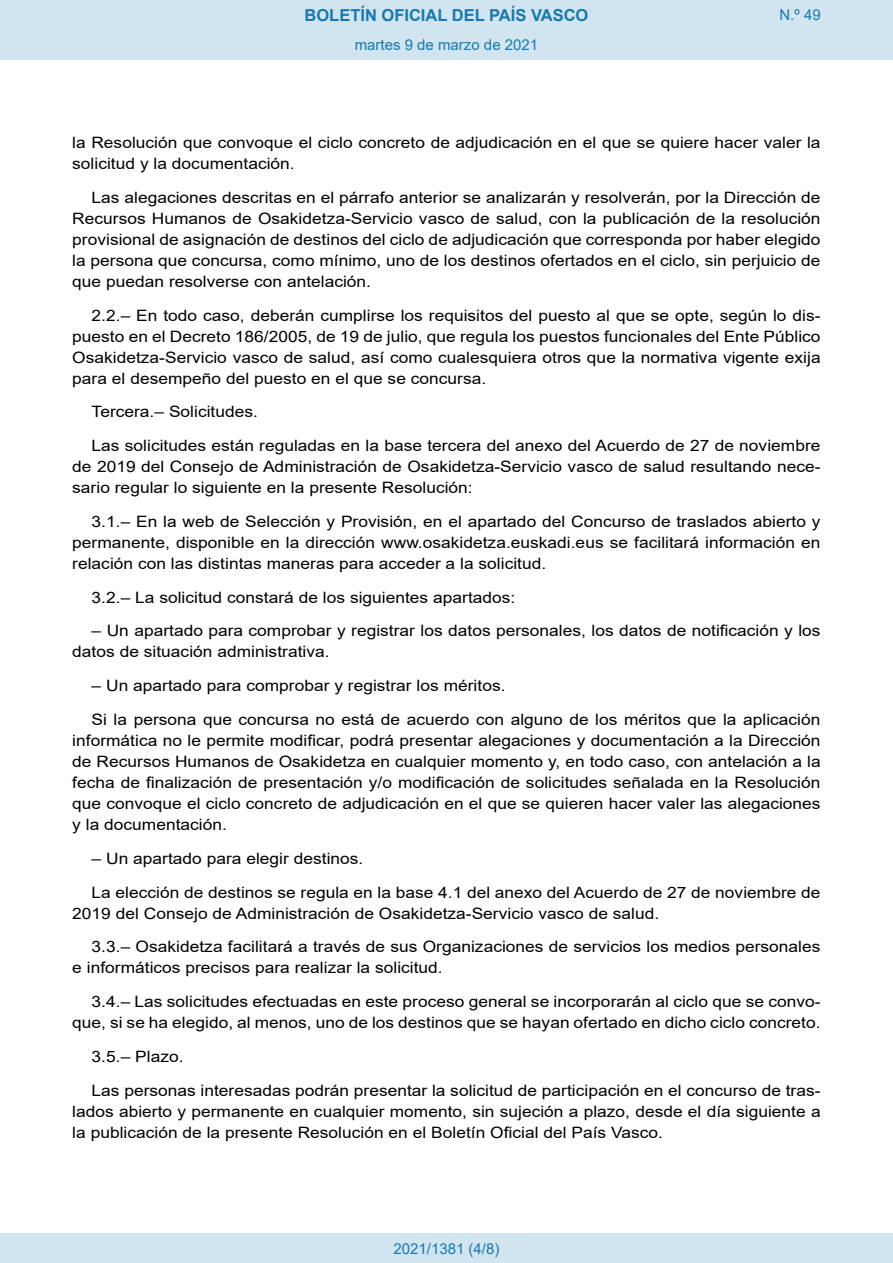
<style>
.page{position:relative;width:893px;height:1263px;background:#fff}
.page>*{position:absolute;margin:0;border:0;box-sizing:border-box;transform-origin:0 0}
.t1{font:700 16.5px "Arial";color:#1879ad}
.BOPVDetalle{font:15.6px/21px "Arial";color:#000;text-align:justify;scale:1.11 1}
.Paginacion_Centro{font:15px "Arial";color:#1879ad}
</style>
<div class="page">
<div style="left:0;top:0;width:893px;height:60px;background:#d0e5f0"></div>
<div style="left:0;top:1233px;width:893px;height:30px;background:#d0e5f0"></div>
<p class="t1" style="left:305px;top:3px;width:285px">BOLETÍN OFICIAL DEL PAÍS VASCO</p>
<p class="Paginacion_Centro" style="left:355px;top:35px;width:185px">martes 9 de marzo de 2021</p>
<p class="Paginacion_Centro" style="left:779px;top:5px;width:43px">N.º 49</p>
<p class="BOPVDetalle" style="left:72px;top:132px;width:676px">la Resolución que convoque el ciclo concreto de adjudicación en el que se quiere hacer valer la solicitud y la documentación.</p>
<p class="BOPVDetalle" style="left:72px;top:187px;width:676px;text-indent:19px">Las alegaciones descritas en el párrafo anterior se analizarán y resolverán, por la Dirección de Recursos Humanos de Osakidetza-Servicio vasco de salud, con la publicación de la resolución provisional de asignación de destinos del ciclo de adjudicación que corresponda por haber elegido la persona que concursa, como mínimo, uno de los destinos ofertados en el ciclo, sin perjuicio de que puedan resolverse con antelación.</p>
<p class="BOPVDetalle" style="left:72px;top:305px;width:676px;text-indent:19px">2.2.– En todo caso, deberán cumplirse los requisitos del puesto al que se opte, según lo dis&shy;puesto en el Decreto 186/2005, de 19 de julio, que regula los puestos funcionales del Ente Público Osakidetza-Servicio vasco de salud, así como cualesquiera otros que la normativa vigente exija para el desempeño del puesto en el que se concursa.</p>
<p class="BOPVDetalle" style="left:92px;top:401px;width:151px">Tercera.– Solicitudes.</p>
<p class="BOPVDetalle" style="left:72px;top:435px;width:676px;text-indent:19px">Las solicitudes están reguladas en la base tercera del anexo del Acuerdo de 27 de noviembre de 2019 del Consejo de Administración de Osakidetza-Servicio vasco de salud resultando nece&shy;sario regular lo siguiente en la presente Resolución:</p>
<p class="BOPVDetalle" style="left:72px;top:511px;width:676px;text-indent:19px">3.1.– En la web de Selección y Provisión, en el apartado del Concurso de traslados abierto y permanente, disponible en la dirección www.osakidetza.euskadi.eus se facilitará información en relación con las distintas maneras para acceder a la solicitud.</p>
<p class="BOPVDetalle" style="left:92px;top:587px;width:383px">3.2.– La solicitud constará de los siguientes apartados:</p>
<p class="BOPVDetalle" style="left:72px;top:620px;width:676px;text-indent:19px">– Un apartado para comprobar y registrar los datos personales, los datos de notificación y los datos de situación administrativa.</p>
<p class="BOPVDetalle" style="left:92px;top:675px;width:374px">– Un apartado para comprobar y registrar los méritos.</p>
<p class="BOPVDetalle" style="left:72px;top:709px;width:676px;text-indent:19px">Si la persona que concursa no está de acuerdo con alguno de los méritos que la aplicación informática no le permite modificar, podrá presentar alegaciones y documentación a la Dirección de Recursos Humanos de Osakidetza en cualquier momento y, en todo caso, con antelación a la fecha de finalización de presentación y/o modificación de solicitudes señalada en la Resolución que convoque el ciclo concreto de adjudicación en el que se quieren hacer valer las alegaciones y la documentación.</p>
<p class="BOPVDetalle" style="left:92px;top:848px;width:246px">– Un apartado para elegir destinos.</p>
<p class="BOPVDetalle" style="left:72px;top:881px;width:675px;text-indent:19px">La elección de destinos se regula en la base 4.1 del anexo del Acuerdo de 27 de noviembre de<br>2019 del Consejo de Administración de Osakidetza-Servicio vasco de salud.</p>
<p class="BOPVDetalle" style="left:72px;top:936px;width:676px;text-indent:19px">3.3.– Osakidetza facilitará a través de sus Organizaciones de servicios los medios personales e informáticos precisos para realizar la solicitud.</p>
<p class="BOPVDetalle" style="left:72px;top:991px;width:676px;text-align:right">3.4.– Las solicitudes efectuadas en este proceso general se incorporarán al ciclo que se convo&shy;que, si se ha elegido, al menos, uno de los destinos que se hayan ofertado en dicho ciclo concreto.</p>
<p class="BOPVDetalle" style="left:92px;top:1046px;width:84px">3.5.– Plazo.</p>
<p class="BOPVDetalle" style="left:72px;top:1079px;width:676px;text-indent:19px">Las personas interesadas podrán presentar la solicitud de participación en el concurso de tras&shy;lados abierto y permanente en cualquier momento, sin sujeción a plazo, desde el día siguiente a la publicación de la presente Resolución en el Boletín Oficial del País Vasco.</p>
<p class="Paginacion_Centro" style="left:393px;top:1238px;width:107px">2021/1381 (4/8)</p>
</div>
